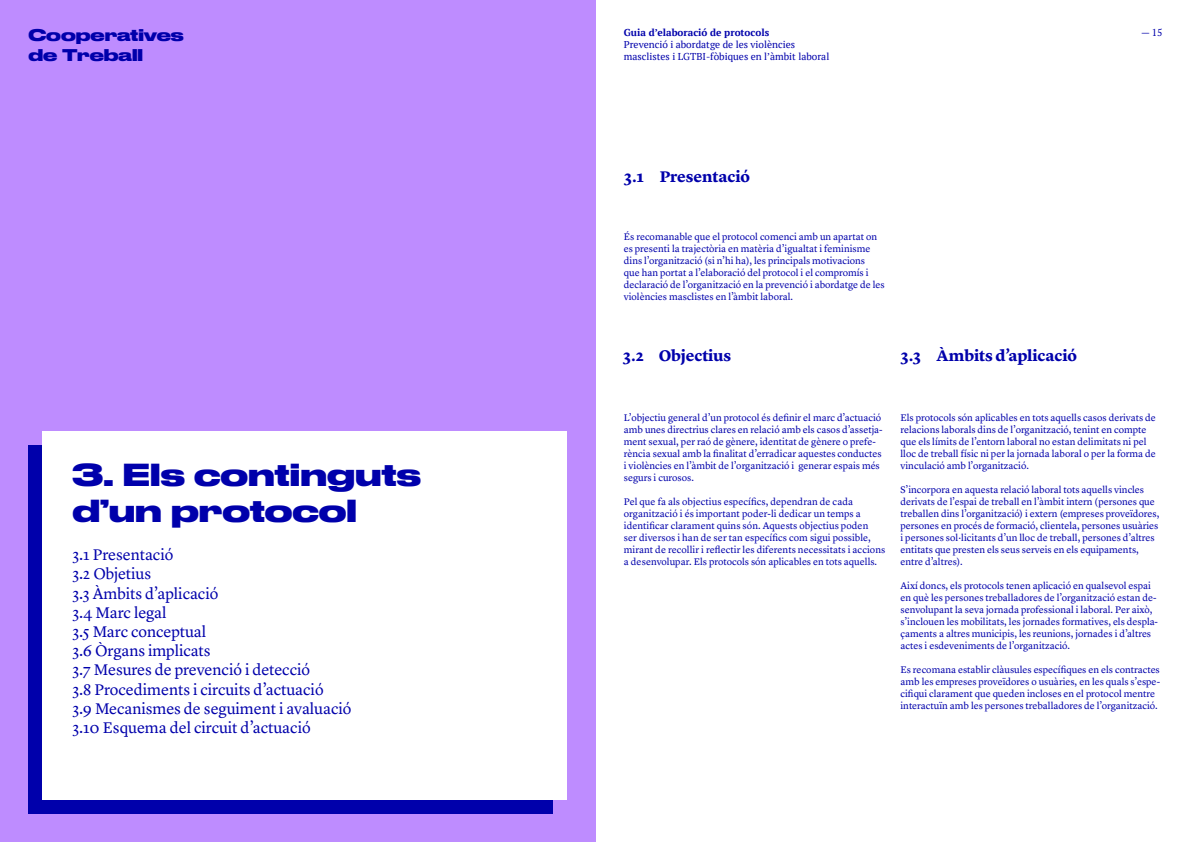
<style>
.page{position:relative;width:1191px;height:842px;background:#fff}
.page>*{position:absolute;margin:0;border:0;box-sizing:border-box;transform-origin:0 0}
.Títol{font:700 30px "Druk Wide";color:#0000ab}
.Textos{font:16px "Lyon Text";letter-spacing:-.005em;color:#0000ab}
.Textos-2{font:700 16px "Lyon Text";letter-spacing:-.005em;color:#0000ab}
.Destacat{font:700 16px "Druk Wide";color:#0000ab}
.Paragraf{font:10px/12px "Lyon Text";color:#0000ab}
.t1{font:10px/12px "PT Serif";color:#0000ab}
.t2{font:700 10px "PT Serif";color:#0000ab}
</style>
<div class="page">
<div style="left:0;top:0;width:595px;height:842px;background:#be8cff"></div>
<div style="left:28px;top:445px;width:525px;height:369px;background:#0000ab"></div>
<div style="left:43px;top:431px;width:524px;height:369px;background:#fff"></div>
<p class="Destacat" style="left:28px;top:22px;width:157px">Cooperatives</p>
<p class="Destacat" style="left:28px;top:41px;width:116px">de Treball</p>
<p class="Títol" style="left:73px;top:450px;width:350px">3. Els continguts</p>
<p class="Títol" style="left:73px;top:486px;width:286px">d’un protocol</p>
<p class="Textos" style="left:73px;top:543px;width:102px">3.1 Presentació</p>
<p class="Textos" style="left:73px;top:562px;width:80px">3.2 Objetius</p>
<p class="Textos" style="left:73px;top:581px;width:147px">3.3 Àmbits d’aplicació</p>
<p class="Textos" style="left:73px;top:600px;width:96px">3.4 Marc legal</p>
<p class="Textos" style="left:73px;top:619px;width:135px">3.5 Marc conceptual</p>
<p class="Textos" style="left:73px;top:639px;width:139px">3.6 Òrgans implicats</p>
<p class="Textos" style="left:73px;top:658px;width:239px">3.7 Mesures de prevenció i detecció</p>
<p class="Textos" style="left:73px;top:677px;width:252px">3.8 Procediments i circuits d’actuació</p>
<p class="Textos" style="left:73px;top:696px;width:280px">3.9 Mecanismes de seguiment i avaluació</p>
<p class="Textos" style="left:73px;top:715px;width:239px">3.10 Esquema del circuit d’actuació</p>
<p class="t2" style="left:624px;top:26px;width:147px">Guia d’elaboració de protocols</p>
<p class="t1" style="left:624px;top:38px;width:207px">Prevenció i abordatge de les violències masclistes i LGTBI-fòbiques en l’àmbit laboral</p>
<p class="t1" style="left:1141px;top:26px;width:23px">— 15</p>
<p class="Textos-2" style="left:624px;top:164px;width:128px">3.1 Presentació</p>
<p class="Paragraf" style="left:624px;top:230px;width:262px">És recomanable que el protocol comenci amb un apartat on es presenti la trajectòria en matèria d’igualtat i feminisme dins l’organització (si n’hi ha), les principals motivacions<br>que han portat a l’elaboració del protocol i el compromís i declaració de l’organització en la prevenció i abordatge de les violències masclistes en l’àmbit laboral.</p>
<p class="Textos-2" style="left:623px;top:343px;width:110px">3.2 Objectius</p>
<p class="Textos-2" style="left:900px;top:343px;width:178px">3.3 Àmbits d’aplicació</p>
<p class="Paragraf" style="left:624px;top:411px;width:260px">L’objectiu general d’un protocol és definir el marc d’actuació amb unes directrius clares en relació amb els casos d’assetja&shy;ment sexual, per raó de gènere, identitat de gènere o prefe&shy;rència sexual amb la finalitat d’erradicar aquestes conductes i violències en l’àmbit de l’organització i generar espais més segurs i curosos.</p>
<p class="Paragraf" style="left:624px;top:495px;width:263px">Pel que fa als objectius específics, dependran de cada organització i és important poder-li dedicar un temps a identificar clarament quins són. Aquests objectius poden<br>ser diversos i han de ser tan específics com sigui possible, mirant de recollir i reflectir les diferents necessitats i accions a desenvolupar. Els protocols són aplicables en tots aquells.</p>
<p class="Paragraf" style="left:900px;top:411px;width:257px">Els protocols són aplicables en tots aquells casos derivats de relacions laborals dins de l’organització, tenint en compte que els límits de l’entorn laboral no estan delimitats ni pel lloc de treball físic ni per la jornada laboral o per la forma de vinculació amb l’organització.</p>
<p class="Paragraf" style="left:900px;top:483px;width:260px">S’incorpora en aquesta relació laboral tots aquells vincles derivats de l’espai de treball en l’àmbit intern (persones que treballen dins l’organització) i extern (empreses proveïdores, persones en procés de formació, clientela, persones usuàries i persones sol·licitants d’un lloc de treball, persones d’altres entitats que presten els seus serveis en els equipaments, entre d’altres).</p>
<p class="Paragraf" style="left:900px;top:579px;width:259px">Així doncs, els protocols tenen aplicació en qualsevol espai en què les persones treballadores de l’organització estan de&shy;senvolupant la seva jornada professional i laboral. Per això, s’inclouen les mobilitats, les jornades formatives, els despla&shy;çaments a altres municipis, les reunions, jornades i d’altres actes i esdeveniments de l’organització.</p>
<p class="Paragraf" style="left:900px;top:663px;width:261px">Es recomana establir clàusules específiques en els contractes amb les empreses proveïdores o usuàries, en les quals s’espe&shy;cifiqui clarament que queden incloses en el protocol mentre interactuïn amb les persones treballadores de l’organització.</p>
</div>
